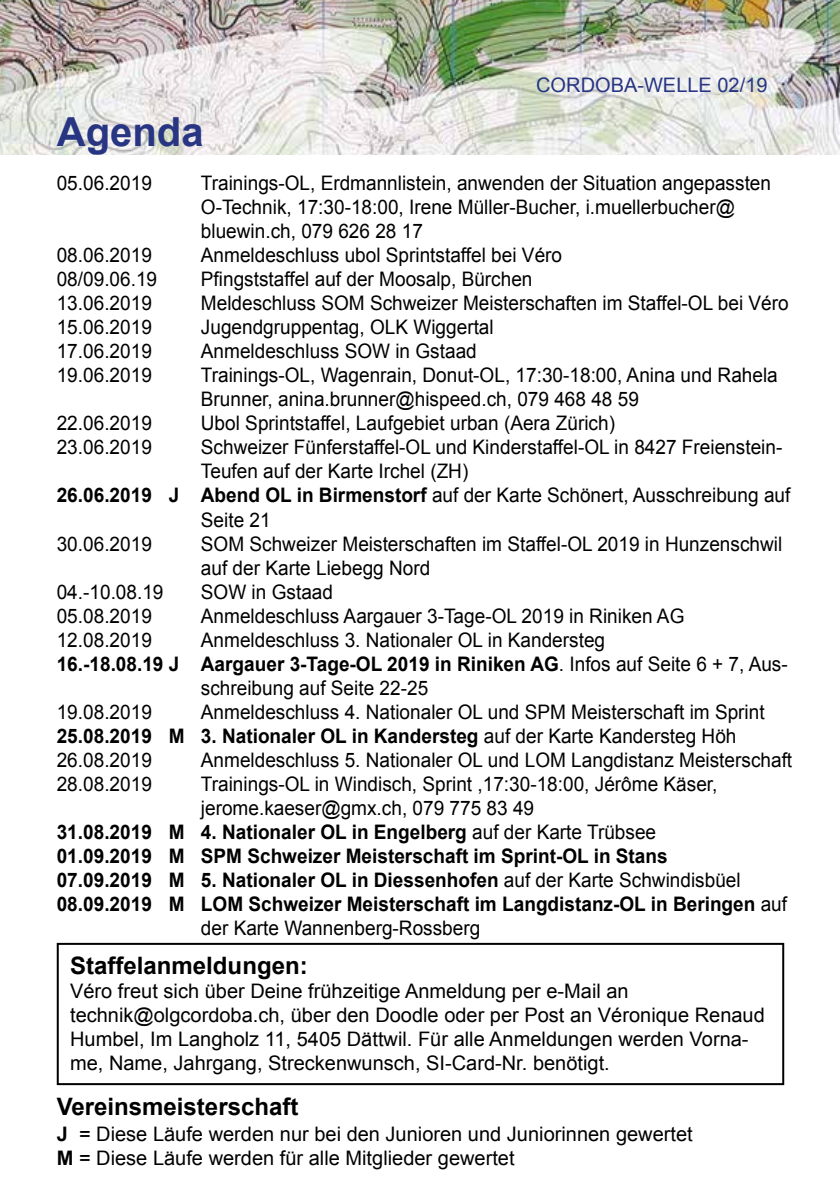
<style>
.page{position:relative;width:840px;height:1191px;background:#fff}
.page>*{position:absolute;margin:0;border:0;box-sizing:border-box;transform-origin:0 0}
.t1{font:700 40px "Arial";color:#283583}
.t2{font:700 24px "Arial";color:#000}
.t3{font:20px/24px "Arial";color:#000;scale:.95 1}
.t4{font:20px/24px "Arial";color:#000}
.t5{font:700 20px "Arial";color:#000;scale:.95 1}
.t6{font:20px "Arial";color:#283583}
.s1{font-weight:700}
.s2{font-weight:400}
</style>
<div class="page">
<img style="left:0;top:0;width:839px;height:154px">
<div style="left:57px;top:943px;width:726px;height:142px;border:2px solid #000"></div>
<p class="t6" style="left:536px;top:72px;width:233px">CORDOBA-WELLE 02/19</p>
<h1 class="t1" style="left:57px;top:105px;width:148px">Agenda</h1>
<p class="t3" style="left:57px;top:171px;width:102px">05.06.2019</p>
<p class="t3" style="left:201px;top:171px;width:601px">Trainings-OL, Erdmannlistein, anwenden der Situation angepassten<br>O-Technik, 17:30-18:00, Irene Müller-Bucher, i.muellerbucher@ bluewin.ch, 079 626 28 17</p>
<p class="t3" style="left:57px;top:243px;width:102px">08.06.2019</p>
<p class="t3" style="left:201px;top:243px;width:381px">Anmeldeschluss ubol Sprintstaffel bei Véro</p>
<p class="t3" style="left:57px;top:267px;width:107px">08/09.06.19</p>
<p class="t3" style="left:201px;top:267px;width:350px">Pfingststaffel auf der Moosalp, Bürchen</p>
<p class="t3" style="left:57px;top:291px;width:102px">13.06.2019</p>
<p class="t3" style="left:201px;top:291px;width:620px">Meldeschluss SOM Schweizer Meisterschaften im Staffel-OL bei Véro</p>
<p class="t3" style="left:57px;top:315px;width:102px">15.06.2019</p>
<p class="t3" style="left:201px;top:315px;width:309px">Jugendgruppentag, OLK Wiggertal</p>
<p class="t3" style="left:57px;top:339px;width:102px">17.06.2019</p>
<p class="t3" style="left:201px;top:339px;width:292px">Anmeldeschluss SOW in Gstaad</p>
<p class="t3" style="left:57px;top:363px;width:102px">19.06.2019</p>
<p class="t3" style="left:201px;top:363px;width:608px">Trainings-OL, Wagenrain, Donut-OL, 17:30-18:00, Anina und Rahela<br>Brunner, anina.brunner@hispeed.ch, 079 468 48 59</p>
<p class="t3" style="left:57px;top:411px;width:102px">22.06.2019</p>
<p class="t3" style="left:201px;top:411px;width:437px">Ubol Sprintstaffel, Laufgebiet urban (Aera Zürich)</p>
<p class="t3" style="left:57px;top:435px;width:102px">23.06.2019</p>
<p class="t3" style="left:201px;top:435px;width:613px">Schweizer Fünferstaffel-OL und Kinderstaffel-OL in 8427 Freienstein-</p>
<p class="t3" style="left:201px;top:459px;width:283px">Teufen auf der Karte Irchel (ZH)</p>
<p class="t3" style="left:57px;top:483px;width:773px"><span class="s1">26.06.2019 J Abend OL in Birmenstorf</span> auf der Karte Schönert, Ausschreibung auf</p>
<p class="t3" style="left:201px;top:507px;width:75px">Seite 21</p>
<p class="t3" style="left:57px;top:531px;width:102px">30.06.2019</p>
<p class="t3" style="left:201px;top:531px;width:613px">SOM Schweizer Meisterschaften im Staffel-OL 2019 in Hunzenschwil auf der Karte Liebegg Nord</p>
<p class="t3" style="left:57px;top:579px;width:114px">04.-10.08.19</p>
<p class="t3" style="left:201px;top:579px;width:140px">SOW in Gstaad</p>
<p class="t3" style="left:57px;top:603px;width:102px">05.08.2019</p>
<p class="t3" style="left:201px;top:603px;width:510px">Anmeldeschluss Aargauer 3-Tage-OL 2019 in Riniken AG</p>
<p class="t3" style="left:57px;top:627px;width:102px">12.08.2019</p>
<p class="t3" style="left:201px;top:627px;width:427px">Anmeldeschluss 3. Nationaler OL in Kandersteg</p>
<p class="t5" style="left:57px;top:650px;width:770px">16.-18.08.19 J Aargauer 3-Tage-OL 2019 in Riniken AG<span class="s2">. Infos auf Seite 6 + 7, Aus-</span></p>
<p class="t3" style="left:201px;top:675px;width:241px">schreibung auf Seite 22-25</p>
<p class="t3" style="left:57px;top:699px;width:102px">19.08.2019</p>
<p class="t3" style="left:57px;top:699px;width:746px;text-indent:144px">Anmeldeschluss 4. Nationaler OL und SPM Meisterschaft im Sprint<br><span class="s1">25.08.2019 M 3. Nationaler OL in Kandersteg</span> auf der Karte Kandersteg Höh<br>26.08.2019</p>
<p class="t3" style="left:201px;top:747px;width:623px">Anmeldeschluss 5. Nationaler OL und LOM Langdistanz Meisterschaft</p>
<p class="t3" style="left:57px;top:771px;width:102px">28.08.2019</p>
<p class="t3" style="left:201px;top:771px;width:545px">Trainings-OL in Windisch, Sprint ,17:30-18:00, Jérôme Käser,</p>
<p class="t3" style="left:201px;top:795px;width:352px">jerome.kaeser@gmx.ch, 079 775 83 49</p>
<p class="t5" style="left:57px;top:818px;width:632px">31.08.2019 M 4. Nationaler OL in Engelberg <span class="s2">auf der Karte Trübsee</span></p>
<p class="t5" style="left:57px;top:842px;width:644px">01.09.2019 M SPM Schweizer Meisterschaft im Sprint-OL in Stans</p>
<p class="t5" style="left:57px;top:866px;width:721px">07.09.2019 M 5. Nationaler OL in Diessenhofen <span class="s2">auf der Karte Schwindisbüel</span></p>
<p class="t5" style="left:57px;top:890px;width:769px">08.09.2019 M LOM Schweizer Meisterschaft im Langdistanz-OL in Beringen <span class="s2">auf</span></p>
<p class="t3" style="left:201px;top:915px;width:295px">der Karte Wannenberg-Rossberg</p>
<p class="t2" style="left:70px;top:949px;width:239px">Staffelanmeldungen:</p>
<p class="t4" style="left:70px;top:979px;width:695px">Véro freut sich über Deine frühzeitige Anmeldung per e-Mail an technik@olgcordoba.ch, über den Doodle oder per Post an Véronique Renaud Humbel, Im Langholz 11, 5405 Dättwil. Für alle Anmeldungen werden Vorna&shy;me, Name, Jahrgang, Streckenwunsch, SI-Card-Nr. benötigt.</p>
<p class="t2" style="left:57px;top:1090px;width:243px">Vereinsmeisterschaft</p>
<p class="t4" style="left:57px;top:1122px;width:637px"><span class="s1">J</span> = Diese Läufe werden nur bei den Junioren und Juniorinnen gewertet<br><span class="s1">M</span> = Diese Läufe werden für alle Mitglieder gewertet</p>
<p class="t4" style="left:43px;top:1138px;width:24px">28</p>
</div>
